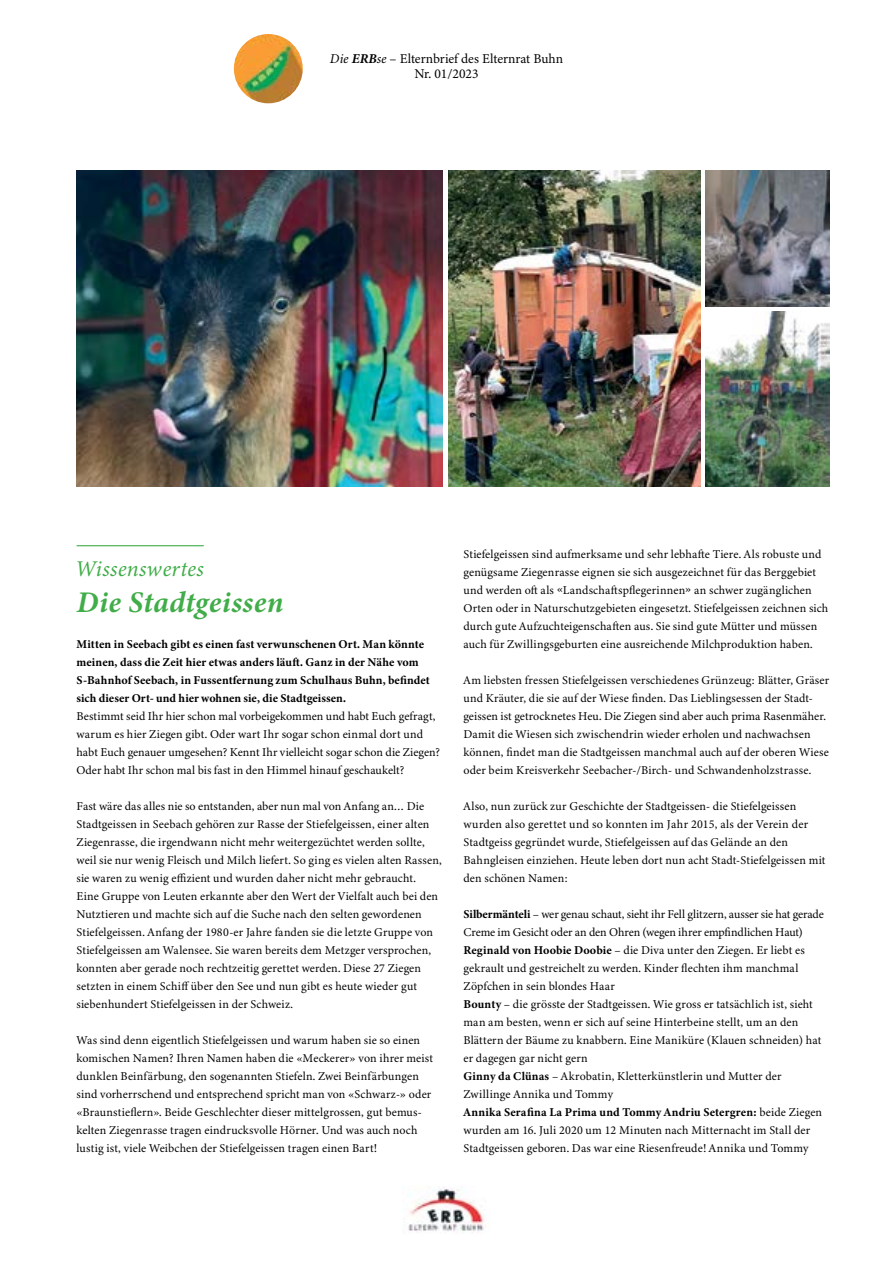
<style>
.page{position:relative;width:893px;height:1263px;background:#fff}
.page>*{position:absolute;margin:0;border:0;box-sizing:border-box;transform-origin:0 0}
.t1{font:italic 700 30px "Minion 3";letter-spacing:.01em;color:#41ad49}
.t2{font:italic 22.5px "Minion 3";letter-spacing:.015em;color:#41ad49}
.t3{font:13.5px/15px "Minion 3";color:#000;text-align:center}
.t4{font:12px/18px "Minion 3";letter-spacing:.01em;color:#000}
.t5{font:700 12px/18px "Minion 3";letter-spacing:.005em;color:#000}
.s1{font-style:italic}
.s2{font-weight:700;font-style:italic}
.s3{font-weight:700}
</style>
<div class="page">
<hr style="left:77px;top:545px;width:127px;height:1px;background:#41ad49">
<img style="left:706px;top:170px;width:123px;height:136px">
<img style="left:706px;top:312px;width:123px;height:174px">
<img style="left:77px;top:170px;width:365px;height:316px">
<img style="left:448px;top:170px;width:252px;height:316px">
<img style="left:408px;top:1188px;width:78px;height:45px">
<img style="left:234px;top:34px;width:69px;height:69px;border-radius:35px">
<p class="t3" style="left:330px;top:52px;width:235px"><span class="s1">Die</span> <span class="s2">ERB</span><span class="s1">se</span> – Elternbrief des Elternrat Buhn<br>Nr. 01/2023</p>
<h2 class="t2" style="left:77px;top:553px;width:129px">Wissenswertes</h2>
<h1 class="t1" style="left:77px;top:581px;width:208px">Die Stadtgeissen</h1>
<p class="t5" style="left:77px;top:635px;width:355px">Mitten in Seebach gibt es einen fast verwunschenen Ort. Man könnte meinen, dass die Zeit hier etwas anders läuft. Ganz in der Nähe vom S-Bahnhof Seebach, in Fussentfernung zum Schulhaus Buhn, befindet sich dieser Ort- und hier wohnen sie, die Stadtgeissen.</p>
<p class="t4" style="left:77px;top:707px;width:365px">Bestimmt seid Ihr hier schon mal vorbeigekommen und habt Euch gefragt, warum es hier Ziegen gibt. Oder wart Ihr sogar schon einmal dort und habt Euch genauer umgesehen? Kennt Ihr vielleicht sogar schon die Ziegen?<br>Oder habt Ihr schon mal bis fast in den Himmel hinauf geschaukelt?</p>
<p class="t4" style="left:77px;top:797px;width:367px">Fast wäre das alles nie so entstanden, aber nun mal von Anfang an… Die Stadtgeissen in Seebach gehören zur Rasse der Stiefelgeissen, einer alten Ziegenrasse, die irgendwann nicht mehr weitergezüchtet werden sollte, weil sie nur wenig Fleisch und Milch liefert. So ging es vielen alten Rassen, sie waren zu wenig effizient und wurden daher nicht mehr gebraucht.<br>Eine Gruppe von Leuten erkannte aber den Wert der Vielfalt auch bei den Nutztieren und machte sich auf die Suche nach den selten gewordenen Stiefelgeissen. Anfang der 1980-er Jahre fanden sie die letzte Gruppe von Stiefelgeissen am Walensee. Sie waren bereits dem Metzger versprochen, konnten aber gerade noch rechtzeitig gerettet werden. Diese 27 Ziegen setzten in einem Schiff über den See und nun gibt es heute wieder gut siebenhundert Stiefelgeissen in der Schweiz.</p>
<p class="t4" style="left:77px;top:1031px;width:358px">Was sind denn eigentlich Stiefelgeissen und warum haben sie so einen komischen Namen? Ihren Namen haben die «Meckerer» von ihrer meist dunklen Beinfärbung, den sogenannten Stiefeln. Zwei Beinfärbungen sind vorherrschend und entsprechend spricht man von «Schwarz-» oder «Braunstieflern». Beide Geschlechter dieser mittelgrossen, gut bemus&shy;kelten Ziegenrasse tragen eindrucksvolle Hörner. Und was auch noch lustig ist, viele Weibchen der Stiefelgeissen tragen einen Bart!</p>
<p class="t4" style="left:463px;top:545px;width:366px">Stiefelgeissen sind aufmerksame und sehr lebhafte Tiere. Als robuste und genügsame Ziegenrasse eignen sie sich ausgezeichnet für das Berggebiet und werden oft als «Landschaftspflegerinnen» an schwer zugänglichen Orten oder in Naturschutzgebieten eingesetzt. Stiefelgeissen zeichnen sich durch gute Aufzuchteigenschaften aus. Sie sind gute Mütter und müssen auch für Zwillingsgeburten eine ausreichende Milchproduktion haben.</p>
<p class="t4" style="left:463px;top:671px;width:367px">Am liebsten fressen Stiefelgeissen verschiedenes Grünzeug: Blätter, Gräser und Kräuter, die sie auf der Wiese finden. Das Lieblingsessen der Stadt&shy;geissen ist getrocknetes Heu. Die Ziegen sind aber auch prima Rasenmäher.<br>Damit die Wiesen sich zwischendrin wieder erholen und nachwachsen können, findet man die Stadtgeissen manchmal auch auf der oberen Wiese oder beim Kreisverkehr Seebacher-/Birch- und Schwandenholzstrasse.</p>
<p class="t4" style="left:463px;top:797px;width:364px">Also, nun zurück zur Geschichte der Stadtgeissen- die Stiefelgeissen wurden also gerettet und so konnten im Jahr 2015, als der Verein der Stadtgeiss gegründet wurde, Stiefelgeissen auf das Gelände an den Bahngleisen einziehen. Heute leben dort nun acht Stadt-Stiefelgeissen mit den schönen Namen:</p>
<p class="t4" style="left:463px;top:905px;width:362px"><span class="s3">Silbermänteli</span> – wer genau schaut, sieht ihr Fell glitzern, ausser sie hat gerade Creme im Gesicht oder an den Ohren (wegen ihrer empfindlichen Haut)<br><span class="s3">Reginald von Hoobie Doobie</span> – die Diva unter den Ziegen. Er liebt es gekrault und gestreichelt zu werden. Kinder flechten ihm manchmal Zöpfchen in sein blondes Haar<br><span class="s3">Bounty</span> – die grösste der Stadtgeissen. Wie gross er tatsächlich ist, sieht man am besten, wenn er sich auf seine Hinterbeine stellt, um an den Blättern der Bäume zu knabbern. Eine Maniküre (Klauen schneiden) hat er dagegen gar nicht gern<br><span class="s3">Ginny da Clünas</span> – Akrobatin, Kletterkünstlerin und Mutter der Zwillinge Annika und Tommy<br><span class="s3">Annika Serafina La Prima und Tommy Andriu Setergren:</span> beide Ziegen wurden am 16. Juli 2020 um 12 Minuten nach Mitternacht im Stall der Stadtgeissen geboren. Das war eine Riesenfreude! Annika und Tommy</p>
</div>
